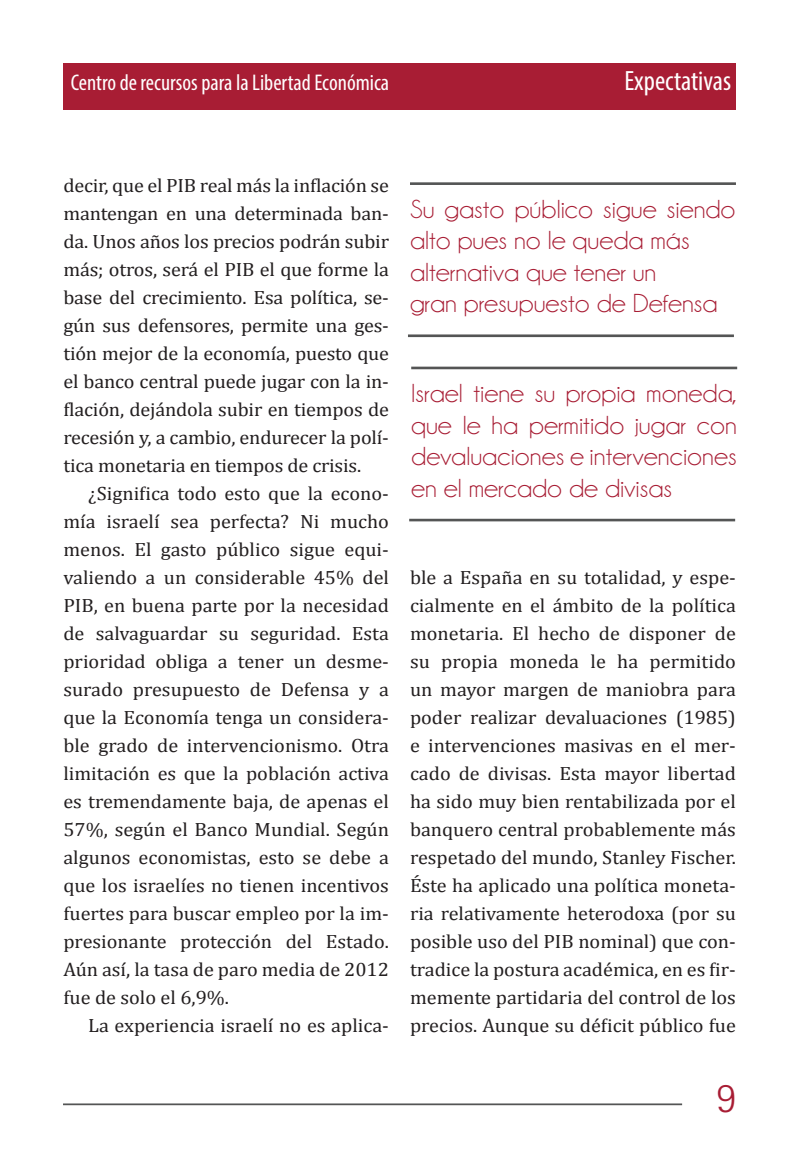
<style>
.page{position:relative;width:799px;height:1166px;background:#fff}
.page>*{position:absolute;margin:0;border:0;box-sizing:border-box;transform-origin:0 0}
.t1{font:300 42px "Rotis Sans Serif";color:#a81d34}
.t2{font:condensed 28px "Myriad Pro";color:#fff}
.t3{font:26.25px/31.5px "Champagne&Limousines";color:#a81d34;text-align:justify;scale:1.05 1}
.t4{font:condensed 22.75px "Myriad Pro";color:#fff}
.t5{font:19.25px/28px "Cambria";color:#231f20;text-align:justify;scale:1.05 1}
</style>
<div class="page">
<div style="left:63px;top:63px;width:673px;height:46px;background:#a81d34"></div>
<hr style="left:411px;top:367px;width:326px;height:2px;background:#545555">
<hr style="left:409px;top:519px;width:326px;height:2px;background:#545555">
<hr style="left:410px;top:182px;width:326px;height:3px;background:#545555">
<hr style="left:408px;top:334px;width:326px;height:3px;background:#545555">
<hr style="left:63px;top:1103px;width:619px;height:2px;background:#545555">
<p class="t4" style="left:71px;top:69px;width:320px">Centro de recursos para la Libertad Económica</p>
<p class="t2" style="left:624px;top:64px;width:108px">Expectativas</p>
<p class="t5" style="left:63px;top:171px;width:312px">decir, que el PIB real más la inflación se mantengan en una determinada ban&shy;da. Unos años los precios podrán subir más; otros, será el PIB el que forme la base del crecimiento. Esa política, se&shy;gún sus defensores, permite una ges&shy;tión mejor de la economía, puesto que el banco central puede jugar con la in&shy;flación, dejándola subir en tiempos de recesión y, a cambio, endurecer la polí&shy;tica monetaria en tiempos de crisis.</p>
<p class="t5" style="left:63px;top:479px;width:311px;text-indent:25px">¿Significa todo esto que la econo&shy;mía israelí sea perfecta? Ni mucho menos. El gasto público sigue equi&shy;valiendo a un considerable 45% del PIB, en buena parte por la necesidad de salvaguardar su seguridad. Esta prioridad obliga a tener un desme&shy;surado presupuesto de Defensa y a que la Economía tenga un considera&shy;ble grado de intervencionismo. Otra limitación es que la población activa es tremendamente baja, de apenas el 57%, según el Banco Mundial. Según algunos economistas, esto se debe a que los israelíes no tienen incentivos fuertes para buscar empleo por la im&shy;presionante protección del Estado.<br>Aún así, la tasa de paro media de 2012 fue de solo el 6,9%.</p>
<p class="t5" style="left:88px;top:1011px;width:288px">La experiencia israelí no es aplica-</p>
<p class="t3" style="left:410px;top:194px;width:312px">Su gasto público sigue siendo alto pues no le queda más</p>
<p class="t3" style="left:410px;top:257px;width:236px">alternativa que tener un</p>
<p class="t3" style="left:410px;top:288px;width:294px">gran presupuesto de Defensa</p>
<p class="t3" style="left:411px;top:378px;width:312px">Israel tiene su propia moneda, que le ha permitido jugar con devaluaciones e intervenciones en el mercado de divisas</p>
<p class="t5" style="left:410px;top:563px;width:312px">ble a España en su totalidad, y espe&shy;cialmente en el ámbito de la política monetaria. El hecho de disponer de su propia moneda le ha permitido un mayor margen de maniobra para poder realizar devaluaciones (1985) e intervenciones masivas en el mer&shy;cado de divisas. Esta mayor libertad ha sido muy bien rentabilizada por el banquero central probablemente más respetado del mundo, Stanley Fischer.<br>Éste ha aplicado una política moneta&shy;ria relativamente heterodoxa (por su posible uso del PIB nominal) que con&shy;tradice la postura académica, en es fir&shy;memente partidaria del control de los precios. Aunque su déficit público fue</p>
<p class="t1" style="left:716px;top:1073px;width:22px">9</p>
</div>
